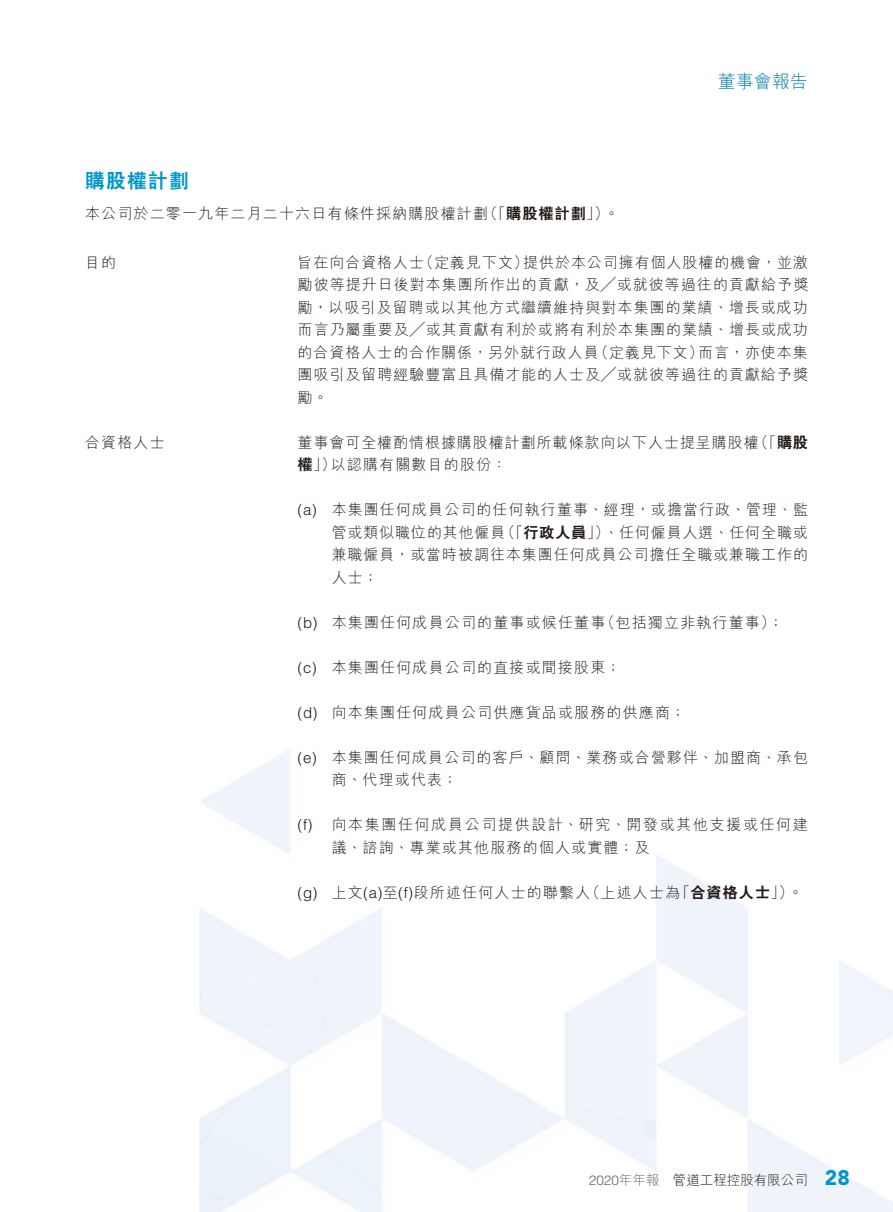
<style>
.page{position:relative;width:893px;height:1212px;background:#fff}
.page>*{position:absolute;margin:0;border:0;box-sizing:border-box;transform-origin:0 0}
.t1{font:900 21px "Avenir LT Std";color:#0096cd}
.t2{font:800 19.5px "C Hei 2 HK";letter-spacing:.08em;color:#0096cd}
.t3{font:300 18px "M Hei HK";color:#0078a5}
.t4{font:300 15px/22.5px "M Hei HK";letter-spacing:.07em;color:#231916}
.t5{font:300 15px "M Hei HK";letter-spacing:.11em;color:#231916}
.t6{font:300 15px "Helvetica LT Std";color:#231916}
.t7{font:800 15px "C Hei 2 HK";letter-spacing:.08em;color:#231916}
.t8{font:300 13.5px "M Hei HK";color:#231916}
.t9{font:300 13.5px "Helvetica LT Std";color:#666565}
.s1{font-family:"M Hei HK";font-weight:300}
.s2{font-family:"C Hei 2 HK";font-weight:800}
.s3{font-family:"Helvetica LT Std"}
.s4{font-family:"M Hei HK"}
</style>
<div class="page">
<h2 class="t2" style="left:85px;top:170px;width:105px">購股權計劃</h2>
<p class="t7" style="left:483px;top:205px;width:128px"><span class="s1">（「</span>購股權計劃 <span class="s1">(「</span></p>
<p class="t4" style="left:85px;top:202px;width:405px">本公司於二零一九年二月二十六日有條件採納購股權計劃</p>
<p class="t4" style="left:604px;top:202px;width:16px">。</p>
<p class="t3" style="left:718px;top:73px;width:91px">董事會報告</p>
<p class="t4" style="left:85px;top:251px;width:33px">目的</p>
<p class="t4" style="left:85px;top:431px;width:81px">合資格人士</p>
<p class="t4" style="left:523px;top:251px;width:286px">提供於本公司擁有個人股權的機會，並激</p>
<p class="t4" style="left:419px;top:251px;width:111px">（定義見下文）</p>
<p class="t4" style="left:298px;top:251px;width:128px">旨在向合資格人士</p>
<p class="t4" style="left:298px;top:273px;width:512px;text-align:right">勵彼等提升日後對本集團所作出的貢獻，及╱或就彼等過往的貢獻給予獎勵，以吸引及留聘或以其他方式繼續維持與對本集團的業績、增長或成功而言乃屬重要及╱或其貢獻有利於或將有利於本集團的業績、增長或成功而言，亦使本集</p>
<p class="t4" style="left:594px;top:341px;width:111px">（定義見下文）</p>
<p class="t4" style="left:298px;top:341px;width:512px">的合資格人士的合作關係，另外就行政人員<br>團吸引及留聘經驗豐富且具備才能的人士及╱或就彼等過往的貢獻給予獎勵。</p>
<p class="t4" style="left:753px;top:431px;width:56px">（「<span class="s2">購股</span></p>
<p class="t4" style="left:298px;top:431px;width:463px">董事會可全權酌情根據購股權計劃所載條款向以下人士提呈購股權</p>
<p class="t4" style="left:298px;top:453px;width:40px"><span class="s2">權</span>」）</p>
<p class="t4" style="left:331px;top:453px;width:177px">以認購有關數目的股份：</p>
<p class="t6" style="left:298px;top:501px;width:21px">a( )</p>
<p class="t4" style="left:332px;top:498px;width:478px">本集團任何成員公司的任何執行董事、經理，或擔當行政、管理、監</p>
<p class="t6" style="left:298px;top:613px;width:21px">b( )</p>
<p class="t4" style="left:500px;top:521px;width:309px">（「<span class="s2">行政人員</span>」）、任何僱員人選、任何全職或</p>
<p class="t4" style="left:332px;top:521px;width:478px">管或類似職位的其他僱員<br>兼職僱員，或當時被調往本集團任何成員公司擔任全職或兼職工作的人士;</p>
<p class="t4" style="left:600px;top:611px;width:185px">（包括獨立非執行董事 ;(</p>
<p class="t4" style="left:332px;top:611px;width:275px">本集團任何成員公司的董事或候任董事</p>
<p class="t6" style="left:298px;top:658px;width:21px">c( )</p>
<p class="t4" style="left:332px;top:656px;width:291px">本集團任何成員公司的直接或間接股東;</p>
<p class="t6" style="left:298px;top:703px;width:21px">d( )</p>
<p class="t4" style="left:332px;top:701px;width:355px">向本集團任何成員公司供應貨品或服務的供應商;</p>
<p class="t6" style="left:298px;top:748px;width:21px">e( )</p>
<p class="t4" style="left:332px;top:746px;width:478px">本集團任何成員公司的客戶、顧問、業務或合營夥伴、加盟商、承包</p>
<p class="t6" style="left:298px;top:816px;width:16px">f( )</p>
<p class="t4" style="left:332px;top:768px;width:127px">商、代理或代表;</p>
<p class="t5" style="left:332px;top:817px;width:478px">向本集團任何成員公司提供設計、研究、開發或其他支援或任何建</p>
<p class="t4" style="left:332px;top:836px;width:319px">議、諮詢、專業或其他服務的個人或實體；及</p>
<p class="t6" style="left:298px;top:883px;width:21px">g( )</p>
<p class="t4" style="left:585px;top:881px;width:97px">（上述人士為</p>
<p class="t7" style="left:675px;top:885px;width:120px"><span class="s1">「</span>合資格人士 <span class="s1">(「</span></p>
<p class="t4" style="left:332px;top:881px;width:260px">上文 至<span class="s3">)a( )f(</span> 段所述任何人士的聯繫人</p>
<p class="t4" style="left:788px;top:881px;width:16px">。</p>
<p class="t9" style="left:589px;top:1172px;width:72px">2020<span class="s4">年年報</span></p>
<p class="t8" style="left:673px;top:1173px;width:136px">管道工程控股有限公司</p>
<h1 class="t1" style="left:825px;top:1165px;width:26px">28</h1>
</div>
